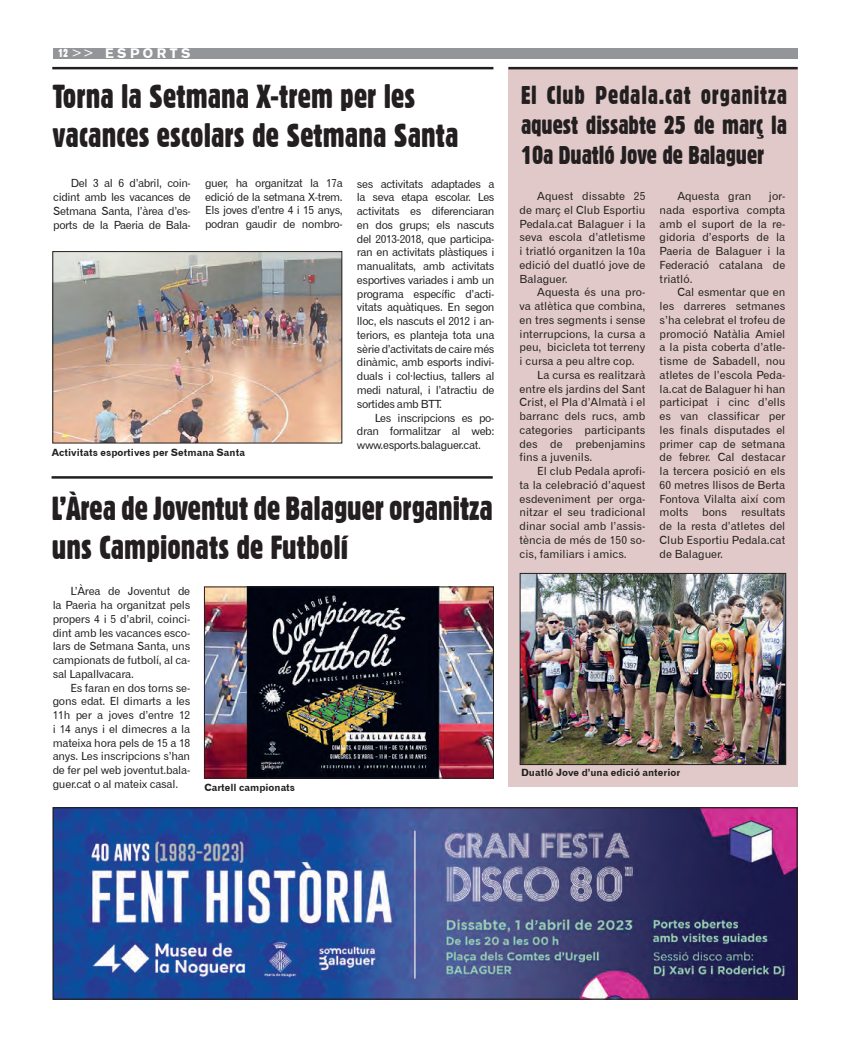
<style>
.page{position:relative;width:851px;height:1053px;background:#fff}
.page>*{position:absolute;margin:0;border:0;box-sizing:border-box;transform-origin:0 0}
.t1{font:32.5px/39px "Gothic 821 Condensed BT";color:#231f20}
.t2{font:25px/30px "Gothic 821 Condensed BT";letter-spacing:-.005em;color:#231f20;text-align:justify}
.t3{font:13.75px "Gothic 725 BT Black A";letter-spacing:.25em;color:#fff}
.t4{font:11.25px/13.8px "Gothic 720 BT Roman B";color:#231f20;text-align:justify}
.t5{font:10px "Gothic 720 BT Bold B";color:#231f20}
.s1{font-family:"Gothic 821 Condensed BT";font-size:11.25px}
.s2{font-family:"Gothic 720 BT Roman B"}
</style>
<div class="page">
<div style="left:53px;top:48px;width:744px;height:10px;background:#939598"></div>
<img style="left:54px;top:809px;width:741px;height:188px">
<div style="left:52px;top:807px;width:745px;height:192px;border:1px solid #231f20"></div>
<div style="left:508px;top:68px;width:289px;height:718px;background:#e0c9c8"></div>
<hr style="left:508px;top:67px;width:289px;height:2px;background:#231f20">
<img style="left:522px;top:575px;width:261px;height:187px">
<div style="left:520px;top:573px;width:265px;height:191px;border:1px solid #231f20"></div>
<hr style="left:52px;top:476px;width:440px;height:2px;background:#231f20">
<img style="left:206px;top:588px;width:285px;height:188px">
<div style="left:204px;top:586px;width:289px;height:192px;border:1px solid #231f20"></div>
<img style="left:55px;top:253px;width:285px;height:188px">
<div style="left:53px;top:251px;width:289px;height:192px;border:1px solid #231f20"></div>
<hr style="left:52px;top:67px;width:441px;height:2px;background:#231f20">
<p class="t3" style="left:58px;top:45px;width:134px"><span class="s1">12</span><span class="s2">&gt;&gt;</span> ESPORTS</p>
<p class="t1" style="left:53px;top:76px;width:364px">Torna la Setmana X-trem per les</p>
<p class="t1" style="left:53px;top:115px;width:407px">vacances escolars de Setmana Santa</p>
<p class="t4" style="left:53px;top:176px;width:139px;text-indent:18px">Del 3 al 6 d’abril, coin&shy;cidint amb les vacances de Setmana Santa, l’àrea d’es&shy;ports de la Paeria de Bala-</p>
<p class="t4" style="left:205px;top:176px;width:139px">guer, ha organitzat la 17a edició de la setmana X-trem.<br>Els joves d’entre 4 i 15 anys, podran gaudir de nombro-</p>
<p class="t4" style="left:357px;top:177px;width:139px">ses activitats adaptades a la seva etapa escolar. Les activitats es diferenciaran en dos grups; els nascuts del 2013-2018, que participa&shy;ran en activitats plàstiques i manualitats, amb activitats esportives variades i amb un programa específic d’acti&shy;vitats aquàtiques. En segon lloc, els nascuts el 2012 i an&shy;teriors, es planteja tota una sèrie d’activitats de caire més dinàmic, amb esports indivi&shy;duals i col·lectius, tallers al medi natural, i l’atractiu de sortides amb BTT.</p>
<p class="t4" style="left:357px;top:410px;width:139px;text-indent:18px">Les inscripcions es po&shy;dran formalitzar al web: www.esports.balaguer.cat.</p>
<p class="t5" style="left:52px;top:446px;width:194px">Activitats esportives per Setmana Santa</p>
<p class="t1" style="left:52px;top:488px;width:442px">L’Àrea de Joventut de Balaguer organitza uns Campionats de Futbolí</p>
<p class="t4" style="left:53px;top:584px;width:139px;text-indent:18px">L’Àrea de Joventut de la Paeria ha organitzat pels propers 4 i 5 d’abril, coinci&shy;dint amb les vacances esco&shy;lars de Setmana Santa, uns campionats de futbolí, al ca&shy;sal Lapallvacara.</p>
<p class="t4" style="left:53px;top:680px;width:139px;text-indent:18px">Es faran en dos torns se&shy;gons edat. El dimarts a les 11h per a joves d’entre 12 i 14 anys i el dimecres a la mateixa hora pels de 15 a 18 anys. Les inscripcions s’han de fer pel web joventut.bala&shy;guer.cat o al mateix casal.</p>
<p class="t5" style="left:204px;top:781px;width:92px">Cartell campionats</p>
<p class="t2" style="left:521px;top:79px;width:267px">El Club Pedala.cat organitza aquest dissabte 25 de març la 10a Duatló Jove de Balaguer</p>
<p class="t4" style="left:519px;top:189px;width:127px;text-indent:18px">Aquest dissabte 25 de març el Club Esportiu Pedala.cat Balaguer i la seva escola d’atletisme i triatló organitzen la 10a edició del duatló jove de Balaguer.</p>
<p class="t4" style="left:519px;top:285px;width:127px;text-indent:18px">Aquesta és una pro&shy;va atlètica que combina, en tres segments i sense interrupcions, la cursa a peu, bicicleta tot terreny i cursa a peu altre cop.</p>
<p class="t4" style="left:519px;top:368px;width:127px;text-indent:18px">La cursa es realitzarà entre els jardins del Sant Crist, el Pla d’Almatà i el barranc dels rucs, amb categories participants des de prebenjamins fins a juvenils.</p>
<p class="t4" style="left:519px;top:464px;width:127px;text-indent:18px">El club Pedala aprofi&shy;ta la celebració d’aquest esdeveniment per orga&shy;nitzar el seu tradicional dinar social amb l’assis&shy;tència de més de 150 so&shy;cis, familiars i amics.</p>
<p class="t4" style="left:677px;top:189px;width:76px">Aquesta gran</p>
<p class="t4" style="left:659px;top:189px;width:127px;text-indent:109px">jor&shy;nada esportiva compta amb el suport de la re&shy;gidoria d’esports de la Paeria de Balaguer i la Federació catalana de triatló.</p>
<p class="t4" style="left:659px;top:285px;width:127px;text-indent:18px">Cal esmentar que en les darreres setmanes s’ha celebrat el trofeu de promoció Natàlia Amiel a la pista coberta d’atle&shy;tisme de Sabadell, nou atletes de l’escola Peda&shy;la.cat de Balaguer hi han participat i cinc d’ells es van classificar per les finals disputades el primer cap de setmana de febrer. Cal destacar la tercera posició en els 60 metres llisos de Berta Fontova Vilalta així com molts bons resultats de la resta d’atletes del Club Esportiu Pedala.cat de Balaguer.</p>
<p class="t5" style="left:521px;top:766px;width:160px">Duatló Jove d’una edició anterior</p>
</div>
